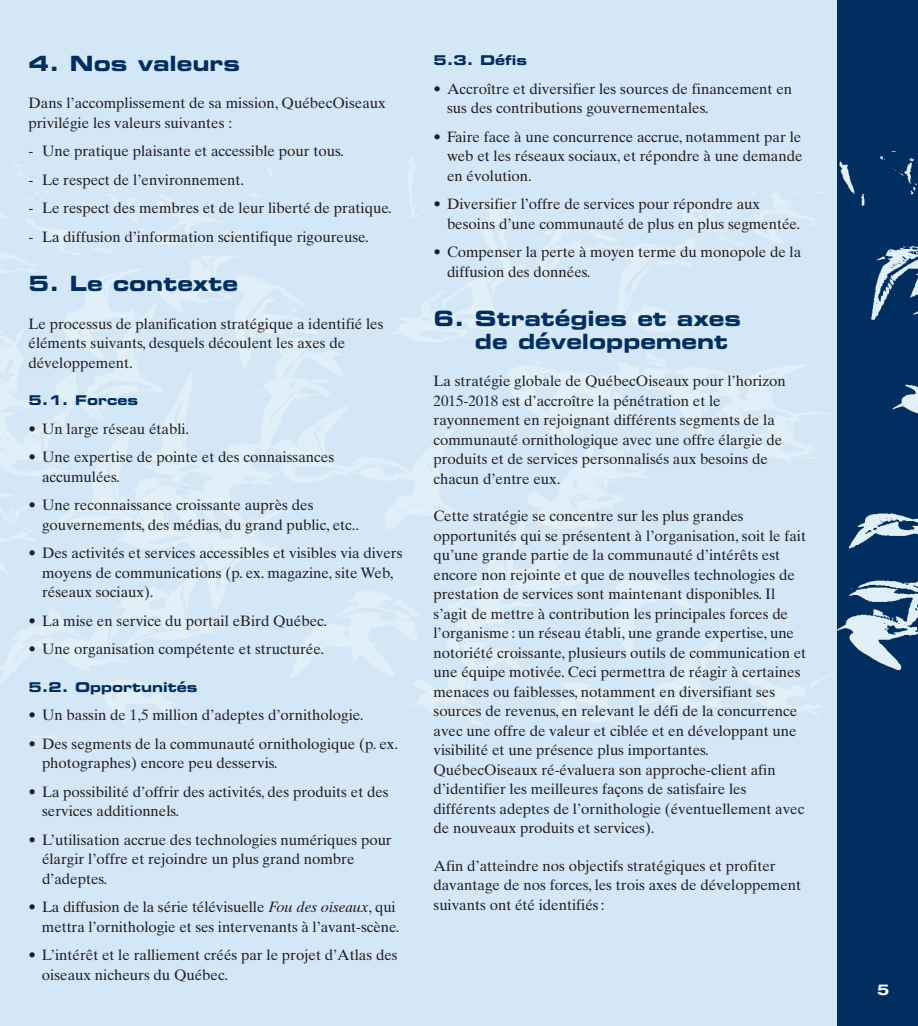
<style>
.page{position:relative;width:918px;height:1026px;background:#fff}
.page>*{position:absolute;margin:0;border:0;box-sizing:border-box;transform-origin:0 0}
.t1{font:21px/22.5px "Eurostile Bold Extended Two";color:#002e60}
.t2{font:15px/19.5px "Times Ten";color:#231f20}
.t3{font:700 expanded 15px "Helvetica Neue";color:#fff}
.t4{font:13.5px "Eurostile Bold Extended Two";color:#002e60}
.s1{font-style:italic}
</style>
<div class="page">
<div style="left:0;top:0;width:837px;height:1026px;background:#d4e7f6"></div>
<div style="left:837px;top:0;width:81px;height:1026px;background:#002e60"></div>
<img style="left:0;top:131px;width:918px;height:610px">
<h1 class="t1" style="left:28px;top:54px;width:213px">4. Nos valeurs</h1>
<p class="t2" style="left:28px;top:95px;width:359px">Dans l’accomplissement de sa mission, QuébecOiseaux privilégie les valeurs suivantes :</p>
<p class="t2" style="left:28px;top:143px;width:317px">- Une pratique plaisante et accessible pour tous.</p>
<p class="t2" style="left:28px;top:171px;width:217px">- Le respect de l’environnement.</p>
<p class="t2" style="left:28px;top:200px;width:365px">- Le respect des membres et de leur liberté de pratique.</p>
<p class="t2" style="left:28px;top:228px;width:342px">- La diffusion d’information scientifique rigoureuse.</p>
<h1 class="t1" style="left:28px;top:274px;width:211px">5. Le contexte</h1>
<p class="t2" style="left:28px;top:315px;width:357px">Le processus de planification stratégique a identifié les éléments suivants, desquels découlent les axes de développement.</p>
<p class="t4" style="left:28px;top:395px;width:111px">5.1. Forces</p>
<p class="t2" style="left:28px;top:420px;width:162px">• Un large réseau établi.</p>
<p class="t2" style="left:42px;top:449px;width:294px;text-indent:-14px">• Une expertise de pointe et des connaissances accumulées.</p>
<p class="t2" style="left:42px;top:497px;width:319px;text-indent:-14px">• Une reconnaissance croissante auprès des gouvernements, des médias, du grand public, etc..</p>
<p class="t2" style="left:42px;top:545px;width:362px;text-indent:-14px">• Des activités et services accessibles et visibles via divers moyens de communications (p. ex. magazine, site Web, réseaux sociaux).</p>
<p class="t2" style="left:28px;top:612px;width:300px">• La mise en service du portail eBird Québec.</p>
<p class="t2" style="left:28px;top:641px;width:297px">• Une organisation compétente et structurée.</p>
<p class="t4" style="left:28px;top:682px;width:171px">5.2. Opportunités</p>
<p class="t2" style="left:28px;top:707px;width:337px">• Un bassin de 1,5 million d’adeptes d’ornithologie.</p>
<p class="t2" style="left:42px;top:735px;width:358px;text-indent:-14px">• Des segments de la communauté ornithologique (p. ex. photographes) encore peu desservis.</p>
<p class="t2" style="left:42px;top:783px;width:348px;text-indent:-14px">• La possibilité d’offrir des activités, des produits et des services additionnels.</p>
<p class="t2" style="left:42px;top:831px;width:351px;text-indent:-14px">• L’utilisation accrue des technologies numériques pour élargir l’offre et rejoindre un plus grand nombre d’adeptes.</p>
<p class="t2" style="left:28px;top:899px;width:373px;text-align:right">• La diffusion de la série télévisuelle <span class="s1">Fou des oiseaux</span>, qui mettra l’ornithologie et ses intervenants à l’avant-scène.</p>
<p class="t2" style="left:42px;top:947px;width:357px;text-indent:-14px">• L’intérêt et le ralliement créés par le projet d’Atlas des oiseaux nicheurs du Québec.</p>
<p class="t4" style="left:434px;top:55px;width:95px">5.3. Défis</p>
<p class="t2" style="left:447px;top:80px;width:347px;text-indent:-14px">• Accroître et diversifier les sources de financement en sus des contributions gouvernementales.</p>
<p class="t2" style="left:447px;top:128px;width:357px;text-align:justify;text-indent:-14px">• Faire face à une concurrence accrue, notamment par le web et les réseaux sociaux, et répondre à une demande en évolution.</p>
<p class="t2" style="left:447px;top:196px;width:355px;text-indent:-14px">• Diversifier l’offre de services pour répondre aux besoins d’une communauté de plus en plus segmentée.</p>
<p class="t2" style="left:447px;top:244px;width:356px;text-indent:-14px">• Compenser la perte à moyen terme du monopole de la diffusion des données.</p>
<h1 class="t1" style="left:475px;top:309px;width:268px;text-indent:-41px">6. Stratégies et axes de développement</h1>
<p class="t2" style="left:434px;top:373px;width:354px">La stratégie globale de QuébecOiseaux pour l’horizon 2015-2018 est d’accroître la pénétration et le rayonnement en rejoignant différents segments de la communauté ornithologique avec une offre élargie de produits et de services personnalisés aux besoins de chacun d’entre eux.</p>
<p class="t2" style="left:434px;top:508px;width:374px">Cette stratégie se concentre sur les plus grandes opportunités qui se présentent à l’organisation, soit le fait qu’une grande partie de la communauté d’intérêts est encore non rejointe et que de nouvelles technologies de prestation de services sont maintenant disponibles. Il s’agit de mettre à contribution les principales forces de l’organisme : un réseau établi, une grande expertise, une notoriété croissante, plusieurs outils de communication et une équipe motivée. Ceci permettra de réagir à certaines menaces ou faiblesses, notamment en diversifiant ses sources de revenus, en relevant le défi de la concurrence avec une offre de valeur et ciblée et en développant une visibilité et une présence plus importantes.<br>QuébecOiseaux ré-évaluera son approche-client afin d’identifier les meilleures façons de satisfaire les différents adeptes de l’ornithologie (éventuellement avec de nouveaux produits et services).</p>
<p class="t2" style="left:434px;top:857px;width:369px">Afin d’atteindre nos objectifs stratégiques et profiter davantage de nos forces, les trois axes de développement suivants ont été identifiés :</p>
<p class="t3" style="left:877px;top:984px;width:14px">5</p>
</div>
